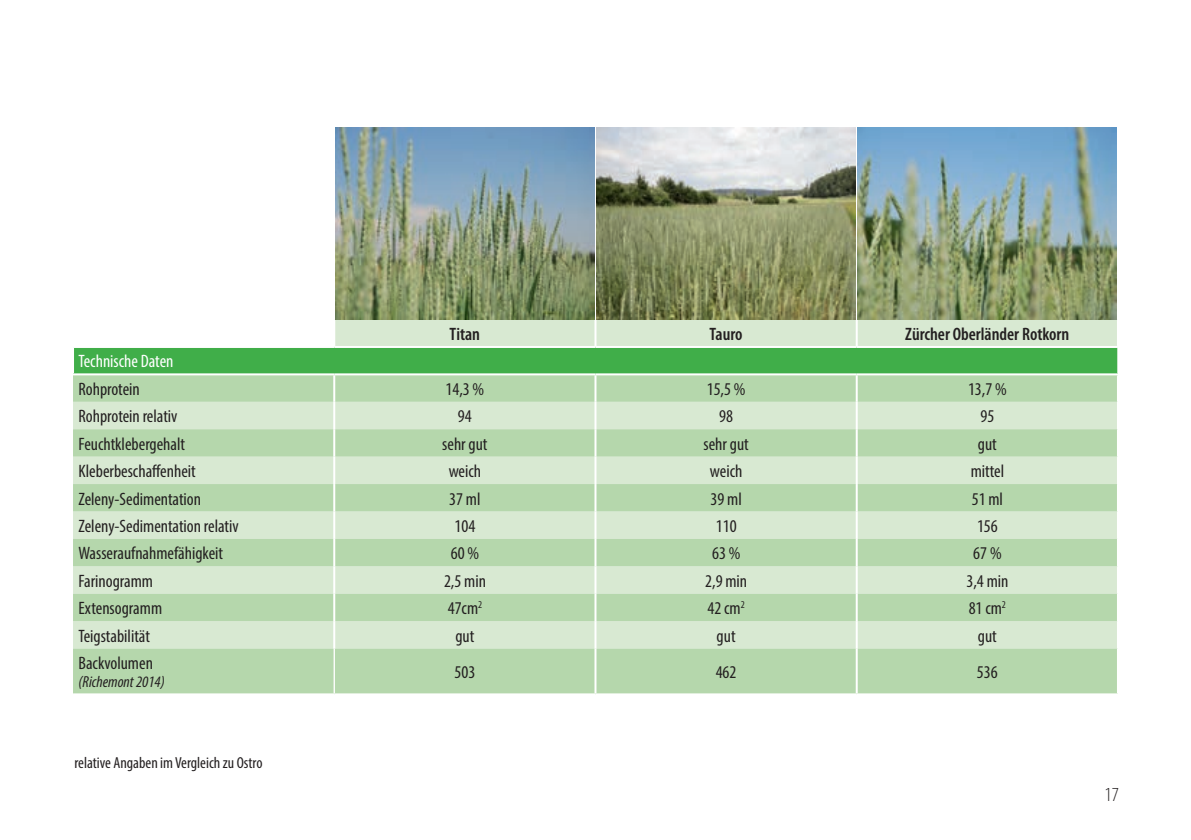
<style>
.page{position:relative;width:1191px;height:840px;background:#fff}
.page>*{position:absolute;margin:0;border:0;box-sizing:border-box;transform-origin:0 0}
.t1{font:300 condensed 20px "Myriad Pro";color:#231f20}
.t2{font:condensed 18px "Myriad Pro";color:#231f20}
.t3{font:600 condensed 18px "Myriad Pro";color:#231f20}
.t4{font:condensed 18px "Myriad Pro";color:#fff}
.t5{font:condensed 16px "Myriad Pro";color:#231f20}
.t6{font:italic condensed 16px "Myriad Pro";color:#231f20}
</style>
<div class="page">
<div style="left:335px;top:319px;width:782px;height:27px;background:#d8e9d2"></div>
<div style="left:73px;top:347px;width:1045px;height:27px;background:#40ae49"></div>
<svg style="left:73px;top:375px;width:1044px;height:318px;background:#c4debc"></svg>
<hr style="left:72px;top:346px;width:262px;height:2px;background:#fff">
<hr style="left:72px;top:348px;width:2px;height:25px;background:#fff">
<hr style="left:334px;top:346px;width:261px;height:2px;background:#fff">
<hr style="left:595px;top:346px;width:261px;height:2px;background:#fff">
<hr style="left:856px;top:346px;width:263px;height:2px;background:#fff">
<hr style="left:72px;top:373px;width:262px;height:2px;background:#fff">
<hr style="left:334px;top:373px;width:261px;height:2px;background:#fff">
<hr style="left:595px;top:373px;width:261px;height:2px;background:#fff">
<hr style="left:856px;top:373px;width:263px;height:2px;background:#fff">
<hr style="left:594px;top:319px;width:2px;height:27px;background:#fff">
<hr style="left:855px;top:319px;width:2px;height:27px;background:#fff">
<hr style="left:594px;top:375px;width:2px;height:26px;background:#fff">
<hr style="left:855px;top:375px;width:2px;height:26px;background:#fff">
<hr style="left:594px;top:401px;width:2px;height:28px;background:#fff">
<hr style="left:855px;top:401px;width:2px;height:28px;background:#fff">
<hr style="left:594px;top:429px;width:2px;height:27px;background:#fff">
<hr style="left:855px;top:429px;width:2px;height:27px;background:#fff">
<hr style="left:594px;top:456px;width:2px;height:28px;background:#fff">
<hr style="left:855px;top:456px;width:2px;height:28px;background:#fff">
<hr style="left:594px;top:484px;width:2px;height:27px;background:#fff">
<hr style="left:855px;top:484px;width:2px;height:27px;background:#fff">
<hr style="left:594px;top:511px;width:2px;height:27px;background:#fff">
<hr style="left:855px;top:511px;width:2px;height:27px;background:#fff">
<hr style="left:594px;top:538px;width:2px;height:28px;background:#fff">
<hr style="left:855px;top:538px;width:2px;height:28px;background:#fff">
<hr style="left:594px;top:566px;width:2px;height:27px;background:#fff">
<hr style="left:855px;top:566px;width:2px;height:27px;background:#fff">
<hr style="left:594px;top:593px;width:2px;height:27px;background:#fff">
<hr style="left:855px;top:593px;width:2px;height:27px;background:#fff">
<hr style="left:594px;top:620px;width:2px;height:28px;background:#fff">
<hr style="left:855px;top:620px;width:2px;height:28px;background:#fff">
<hr style="left:594px;top:648px;width:2px;height:45px;background:#fff">
<hr style="left:855px;top:648px;width:2px;height:45px;background:#fff">
<hr style="left:333px;top:375px;width:2px;height:26px;background:#fff">
<hr style="left:333px;top:401px;width:2px;height:28px;background:#fff">
<hr style="left:333px;top:429px;width:2px;height:27px;background:#fff">
<hr style="left:333px;top:456px;width:2px;height:28px;background:#fff">
<hr style="left:333px;top:484px;width:2px;height:27px;background:#fff">
<hr style="left:333px;top:511px;width:2px;height:27px;background:#fff">
<hr style="left:333px;top:538px;width:2px;height:28px;background:#fff">
<hr style="left:333px;top:566px;width:2px;height:27px;background:#fff">
<hr style="left:333px;top:593px;width:2px;height:27px;background:#fff">
<hr style="left:333px;top:620px;width:2px;height:28px;background:#fff">
<svg style="left:1117px;top:348px;width:1px;height:25px"></svg>
<hr style="left:333px;top:648px;width:2px;height:45px;background:#fff">
<img style="left:335px;top:128px;width:259px;height:191px">
<img style="left:596px;top:128px;width:259px;height:191px">
<img style="left:857px;top:128px;width:260px;height:191px">
<p class="t3" style="left:449px;top:323px;width:32px">Titan</p>
<p class="t3" style="left:709px;top:323px;width:34px">Tauro</p>
<p class="t3" style="left:905px;top:323px;width:165px">Zürcher Oberländer Rotkorn</p>
<p class="t4" style="left:78px;top:350px;width:97px">Technische Daten</p>
<p class="t2" style="left:78px;top:378px;width:63px">Rohprotein</p>
<p class="t2" style="left:445px;top:378px;width:40px">14,3 %</p>
<p class="t2" style="left:707px;top:378px;width:40px">15,5 %</p>
<p class="t2" style="left:968px;top:378px;width:40px">13,7 %</p>
<p class="t2" style="left:78px;top:405px;width:100px">Rohprotein relativ</p>
<p class="t2" style="left:458px;top:405px;width:15px">94</p>
<p class="t2" style="left:719px;top:405px;width:15px">98</p>
<p class="t2" style="left:980px;top:405px;width:15px">95</p>
<p class="t2" style="left:78px;top:432px;width:108px">Feuchtklebergehalt</p>
<p class="t2" style="left:442px;top:432px;width:47px">sehr gut</p>
<p class="t2" style="left:703px;top:432px;width:47px">sehr gut</p>
<p class="t2" style="left:978px;top:432px;width:20px">gut</p>
<p class="t2" style="left:78px;top:460px;width:119px">Kleberbeschaffenheit</p>
<p class="t2" style="left:449px;top:460px;width:34px">weich</p>
<p class="t2" style="left:710px;top:460px;width:34px">weich</p>
<p class="t2" style="left:970px;top:460px;width:35px">mittel</p>
<p class="t2" style="left:79px;top:487px;width:124px">Zeleny-Sedimentation</p>
<p class="t2" style="left:449px;top:487px;width:33px">37 ml</p>
<p class="t2" style="left:710px;top:487px;width:33px">39 ml</p>
<p class="t2" style="left:971px;top:487px;width:33px">51 ml</p>
<p class="t2" style="left:79px;top:515px;width:162px">Zeleny-Sedimentation relativ</p>
<p class="t2" style="left:454px;top:515px;width:22px">104</p>
<p class="t2" style="left:716px;top:515px;width:22px">110</p>
<p class="t2" style="left:977px;top:515px;width:22px">156</p>
<p class="t2" style="left:79px;top:542px;width:146px">Wasseraufnahmefähigkeit</p>
<p class="t2" style="left:451px;top:542px;width:30px">60 %</p>
<p class="t2" style="left:712px;top:542px;width:30px">63 %</p>
<p class="t2" style="left:973px;top:542px;width:30px">67 %</p>
<p class="t2" style="left:79px;top:569px;width:76px">Farinogramm</p>
<p class="t2" style="left:444px;top:569px;width:43px">2,5 min</p>
<p class="t2" style="left:705px;top:569px;width:43px">2,9 min</p>
<p class="t2" style="left:966px;top:569px;width:43px">3,4 min</p>
<p class="t2" style="left:79px;top:597px;width:85px">Extensogramm</p>
<p class="t2" style="left:448px;top:597px;width:36px">47cm<sup>2</sup></p>
<p class="t2" style="left:707px;top:597px;width:39px">42 cm<sup>2</sup></p>
<p class="t2" style="left:968px;top:597px;width:39px">81 cm<sup>2</sup></p>
<p class="t2" style="left:78px;top:624px;width:73px">Teigstabilität</p>
<p class="t2" style="left:455px;top:624px;width:20px">gut</p>
<p class="t2" style="left:716px;top:624px;width:20px">gut</p>
<p class="t2" style="left:978px;top:624px;width:20px">gut</p>
<p class="t2" style="left:78px;top:651px;width:76px">Backvolumen</p>
<p class="t6" style="left:78px;top:672px;width:88px">(Richemont 2014)</p>
<p class="t2" style="left:454px;top:661px;width:22px">503</p>
<p class="t2" style="left:715px;top:661px;width:22px">462</p>
<p class="t2" style="left:977px;top:661px;width:22px">536</p>
<p class="t5" style="left:75px;top:752px;width:189px">relative Angaben im Vergleich zu Ostro</p>
<p class="t1" style="left:1104px;top:782px;width:16px">17</p>
</div>
